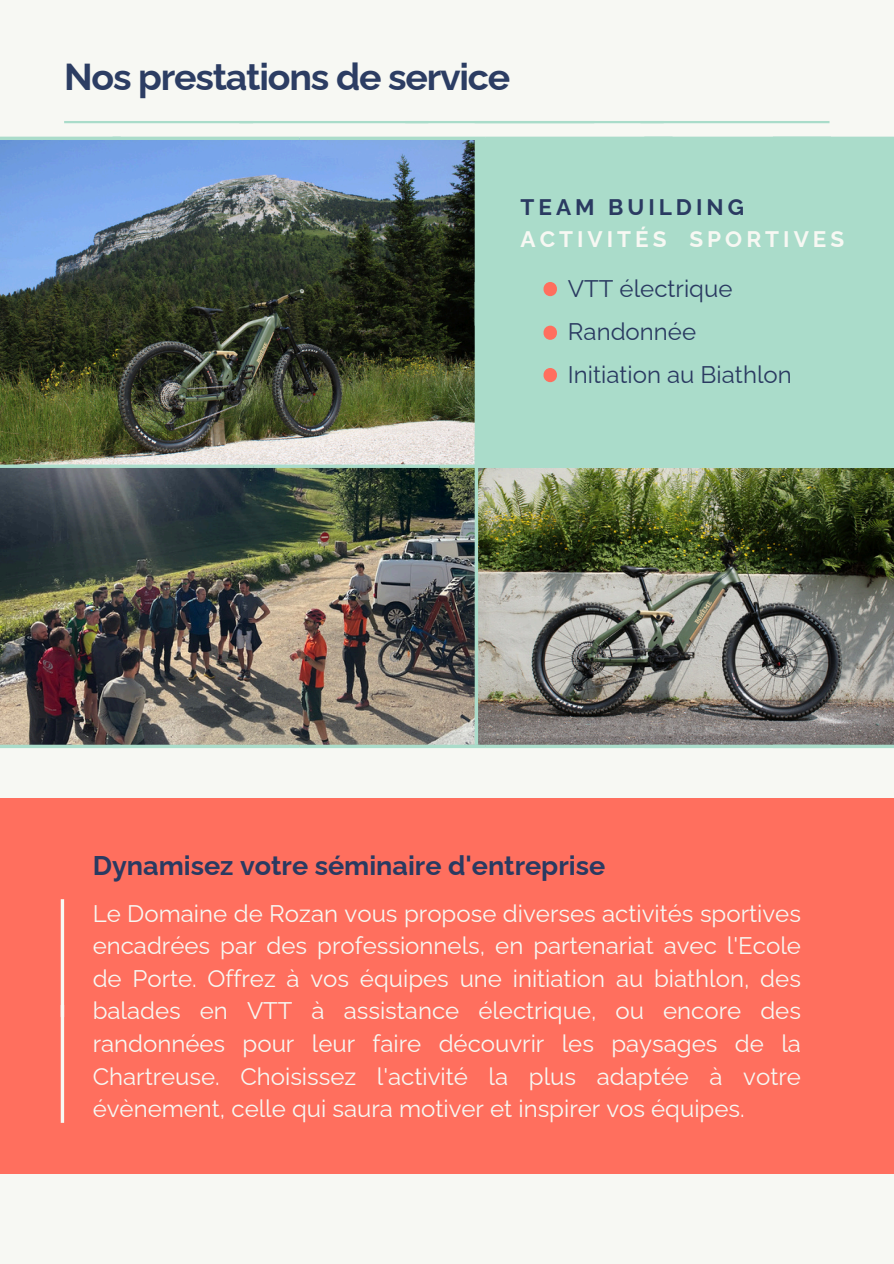
<style>
.page{position:relative;width:894px;height:1264px;background:#fff}
.page>*{position:absolute;margin:0;border:0;box-sizing:border-box;transform-origin:0 0}
.t1{font:700 37.5px "Raleway";letter-spacing:-.03em;color:#2c3d63}
.t2{font:700 27px "Raleway";color:#2a3a61}
.t3{font:24px/32.7px "Raleway";color:#f7f8f3;text-align:justify}
.t4{font:24px "Raleway";color:#2a3a61}
.t5{font:700 22.5px/31.5px "Raleway";letter-spacing:.18em;color:#f7f8f3}
.s1{color:#2a3a61}
</style>
<div class="page">
<div style="left:0;top:0;width:893px;height:1263px;background:#f7f8f3"></div>
<div style="left:476px;top:138px;width:417px;height:330px;background:#aadcca"></div>
<div style="left:543px;top:368px;width:13px;height:14px;background:#ff6f5e;border-radius:7px"></div>
<div style="left:543px;top:325px;width:13px;height:15px;background:#ff6f5e;border-radius:7px"></div>
<div style="left:543px;top:282px;width:13px;height:14px;background:#ff6f5e;border-radius:7px"></div>
<hr style="left:239px;top:121px;width:189px;height:2px;background:#aadcca">
<hr style="left:64px;top:121px;width:189px;height:2px;background:#aadcca">
<hr style="left:405px;top:121px;width:189px;height:2px;background:#aadcca">
<hr style="left:474px;top:121px;width:189px;height:2px;background:#aadcca">
<hr style="left:640px;top:121px;width:189px;height:2px;background:#aadcca">
<img style="left:0;top:140px;width:474px;height:324px">
<img style="left:478px;top:468px;width:415px;height:276px">
<img style="left:0;top:468px;width:474px;height:276px">
<hr style="left:439px;top:464px;width:187px;height:4px;background:#aadcca">
<svg style="left:253px;top:464px;width:186px;height:4px"></svg>
<svg style="left:74px;top:464px;width:179px;height:4px"></svg>
<svg style="left:0;top:464px;width:74px;height:4px"></svg>
<svg style="left:672px;top:744px;width:100px;height:4px"></svg>
<svg style="left:485px;top:744px;width:187px;height:4px"></svg>
<svg style="left:299px;top:744px;width:186px;height:4px"></svg>
<svg style="left:772px;top:744px;width:121px;height:4px"></svg>
<svg style="left:121px;top:744px;width:178px;height:4px"></svg>
<svg style="left:0;top:744px;width:121px;height:4px"></svg>
<svg style="left:474px;top:325px;width:2px;height:115px"></svg>
<svg style="left:474px;top:440px;width:4px;height:187px"></svg>
<svg style="left:474px;top:627px;width:4px;height:117px"></svg>
<hr style="left:644px;top:137px;width:186px;height:3px;background:#aadcca">
<hr style="left:485px;top:137px;width:187px;height:3px;background:#aadcca">
<hr style="left:299px;top:137px;width:186px;height:3px;background:#aadcca">
<svg style="left:474px;top:140px;width:2px;height:185px"></svg>
<hr style="left:772px;top:137px;width:121px;height:3px;background:#aadcca">
<hr style="left:113px;top:137px;width:186px;height:3px;background:#aadcca">
<hr style="left:0;top:137px;width:121px;height:3px;background:#aadcca">
<div style="left:0;top:798px;width:893px;height:376px;background:#ff6f5e"></div>
<hr style="left:61px;top:899px;width:3px;height:118px;background:#f7f8f3">
<hr style="left:61px;top:1004px;width:3px;height:118px;background:#f7f8f3">
<p class="t1" style="left:64px;top:55px;width:447px">Nos prestations de service</p>
<p class="t5" style="left:520px;top:192px;width:325px"><span class="s1">TEAM BUILDING<br></span>ACTIVITÉS SPORTIVES</p>
<p class="t4" style="left:567px;top:274px;width:166px">VTT électrique</p>
<p class="t4" style="left:567px;top:317px;width:130px">Randonnée</p>
<p class="t4" style="left:567px;top:360px;width:225px">Initiation au Biathlon</p>
<p class="t2" style="left:93px;top:849px;width:514px">Dynamisez votre séminaire d'entreprise</p>
<p class="t3" style="left:93px;top:896px;width:709px">Le Domaine de Rozan vous propose diverses activités sportives encadrées par des professionnels, en partenariat avec l'Ecole de Porte. Offrez à vos équipes une initiation au biathlon, des balades en VTT à assistance électrique, ou encore des randonnées pour leur faire découvrir les paysages de la Chartreuse. Choisissez l'activité la plus adaptée à votre évènement, celle qui saura motiver et inspirer vos équipes.</p>
</div>
